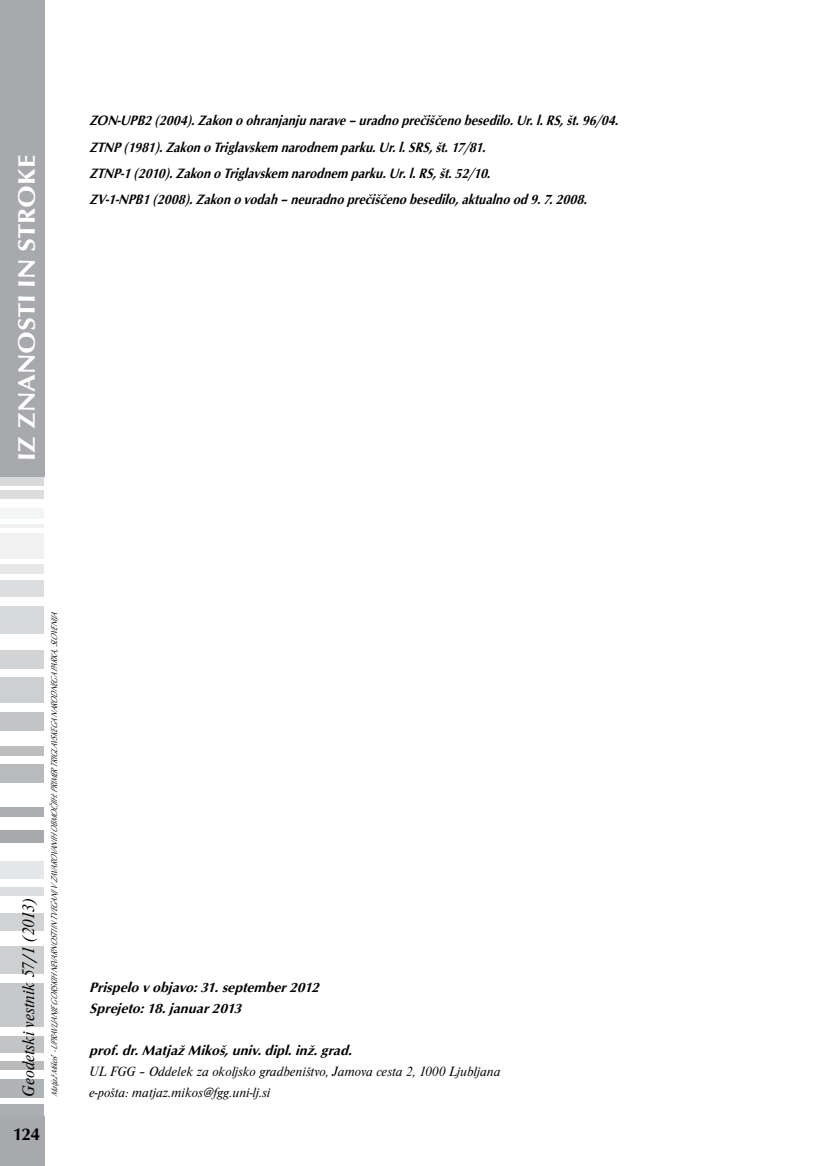
<style>
.page{position:relative;width:819px;height:1166px;background:#fff}
.page>*{position:absolute;margin:0;border:0;box-sizing:border-box;transform-origin:0 0}
.t1{font:500 24.5px "Optus TEE";color:#fff;scale:1.1 1}
.t2{font:italic 17.5px "Nimbus Rom DEE";letter-spacing:-.015em;color:#000}
.t3{font:500 17.5px "Optus TEE";color:#000}
.t4{font:italic 500 14px/26.4px "Optus TEE";color:#000;scale:.9 1}
.t5{font:italic 14px "Nimbus Rom DEE";color:#000}
.t6{font:italic 500 14px/21px "Optus TEE";color:#000}
.t7{font:italic 8.75px "Optus TEE";color:#000;scale:.8 1}
</style>
<div class="page">
<div style="left:0;top:1116px;width:44px;height:50px;background:#a7a9ac"></div>
<div style="left:0;top:581px;width:44px;height:16px;background:#dcddde"></div>
<div style="left:0;top:607px;width:44px;height:27px;background:#d7d9da"></div>
<div style="left:0;top:650px;width:44px;height:18px;background:#d1d3d4"></div>
<div style="left:0;top:677px;width:44px;height:26px;background:#cdcfd0"></div>
<div style="left:0;top:712px;width:44px;height:18px;background:#c2c4c6"></div>
<div style="left:0;top:746px;width:44px;height:9px;background:#bcbec0"></div>
<div style="left:0;top:764px;width:44px;height:19px;background:#b8babc"></div>
<div style="left:0;top:807px;width:44px;height:10px;background:#abadb0"></div>
<div style="left:0;top:830px;width:44px;height:12px;background:#a7a9ac"></div>
<div style="left:0;top:861px;width:44px;height:17px;background:#e6e7e8"></div>
<div style="left:0;top:888px;width:44px;height:8px;background:#dcddde"></div>
<div style="left:0;top:913px;width:44px;height:17px;background:#d1d3d4"></div>
<div style="left:0;top:946px;width:44px;height:28px;background:#cdcfd0"></div>
<div style="left:0;top:983px;width:44px;height:44px;background:#c7c8ca"></div>
<div style="left:0;top:1036px;width:44px;height:16px;background:#c2c4c6"></div>
<div style="left:0;top:1061px;width:44px;height:9px;background:#b8babc"></div>
<div style="left:0;top:1079px;width:44px;height:18px;background:#b1b4b6"></div>
<div style="left:0;top:1104px;width:44px;height:12px;background:#abadb0"></div>
<div style="left:0;top:477px;width:44px;height:9px;background:#d7d9da"></div>
<div style="left:0;top:490px;width:44px;height:9px;background:#dcddde"></div>
<div style="left:0;top:508px;width:44px;height:10px;background:#f4f5f5"></div>
<div style="left:0;top:533px;width:44px;height:26px;background:#f1f1f2"></div>
<div style="left:0;top:564px;width:44px;height:10px;background:#e6e7e8"></div>
<hr style="left:0;top:524px;width:44px;height:4px;background:#f1f1f2">
<div style="left:0;top:0;width:44px;height:477px;background:#a7a9ac"></div>
<h1 class="t1" style="left:12px;top:461px;width:280px;rotate:-90deg">IZ ZNANOSTI IN STROKE</h1>
<p class="t4" style="left:89px;top:107px;width:594px">ZON-UPB2(2004).Zakonoohranjanjunarave–uradnoprečiščenobesedilo.Ur.l.RS,št.96/04.<br>ZTNP(1981).ZakonoTriglavskem narodnem parku.Ur.l.SRS,št.17/81.<br>ZTNP-1(2010).ZakonoTriglavskem narodnem parku.Ur.l.RS,št.52/10.<br>ZV-1-NPB1(2008).Zakonovodah–neuradnoprečiščenobesedilo,aktualnood9.7.2008.</p>
<p class="t2" style="left:19px;top:1096px;width:200px;rotate:-90deg">Geodetski vestnik 57/1 (2013)</p>
<p class="t7" style="left:49px;top:811px;width:256px;rotate:-90deg">ČJIH:PRIMERTRIGLAVSKEGANARODNEGAPARKA,SLOVENIJA</p>
<p class="t7" style="left:49px;top:1097px;width:367px;rotate:-90deg">MatjažMikoš-UPRAVLJANJEGORSKIHNEVARNOSTIINTVEGANJVZAVAROVANIHOBMO</p>
<p class="t3" style="left:13px;top:1123px;width:29px">124</p>
<p class="t6" style="left:89px;top:976px;width:235px">Prispelovobjavo:31.september2012<br>Sprejeto:18.januar2013</p>
<p class="t6" style="left:89px;top:1039px;width:268px">prof.dr.MatjažMikoš,univ.dipl.inž.grad.</p>
<p class="t5" style="left:89px;top:1064px;width:412px">UL FGG – Oddelek za okoljsko gradbeništvo, Jamova cesta 2, 1000 Ljubljana</p>
<p class="t5" style="left:89px;top:1085px;width:182px">e-pošta: matjaz.mikos@fgg.uni-lj.si</p>
</div>
